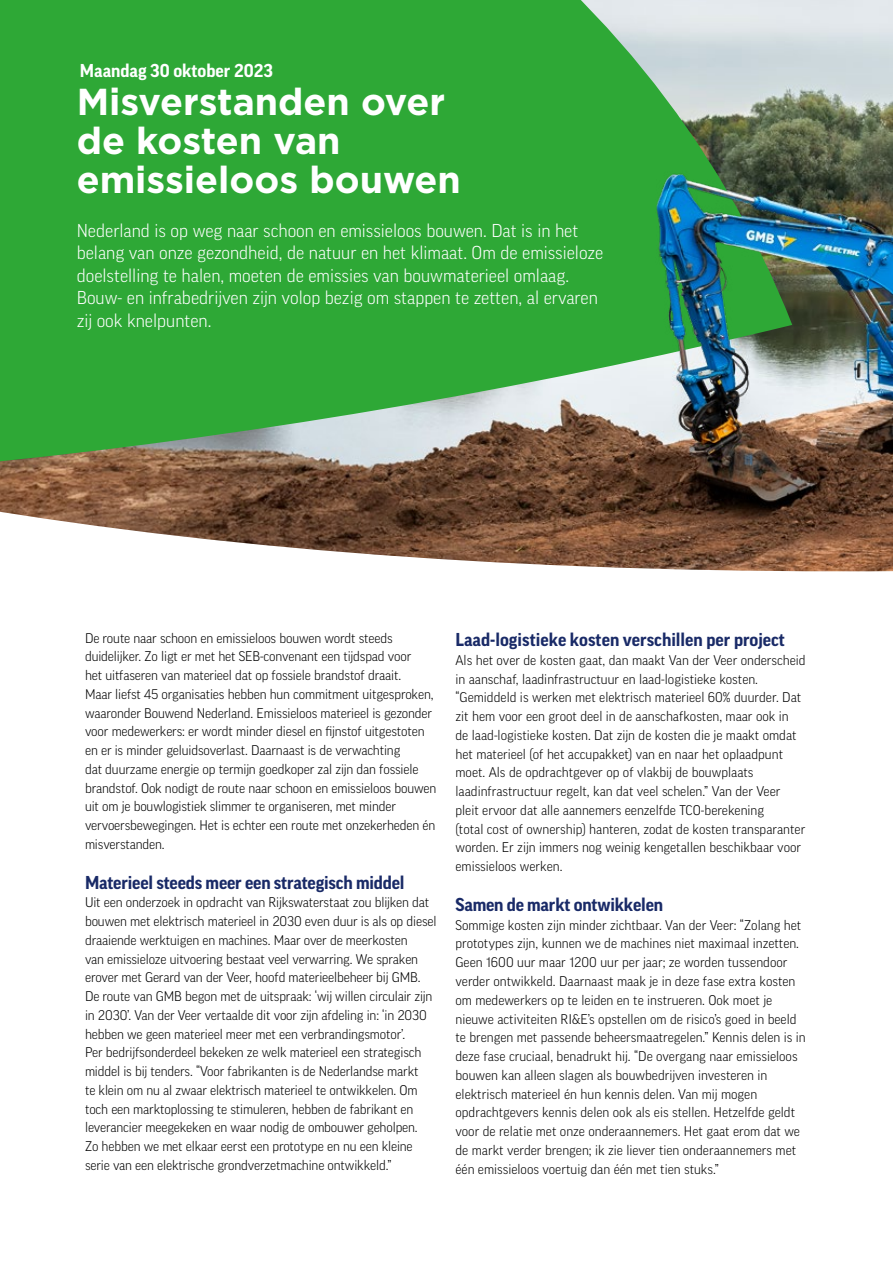
<style>
.page{position:relative;width:893px;height:1263px;background:#fff}
.page>*{position:absolute;margin:0;border:0;box-sizing:border-box;transform-origin:0 0}
.t1{font:700 37.5px/39px "Gotham";color:#fff}
.t2{font:300 18px/22.5px "Good Pro";color:#fff}
.t3{font:700 18px "Good Pro";letter-spacing:-.01em;color:#192a67}
.t4{font:700 18px "Good Pro";color:#fff}
.t5{font:300 13.5px/18.8px "Good Pro";letter-spacing:-.01em;color:#000}
</style>
<div class="page">
<svg style="left:792px;top:0;width:101px;height:572px;background:#d4ceca"></svg>
<svg style="left:0;top:0;width:792px;height:572px;background:#4fa34d"></svg>
<img style="left:484px;top:43px;width:409px;height:518px">
<h2 class="t4" style="left:80px;top:61px;width:194px">Maandag 30 oktober 2023</h2>
<h1 class="t1" style="left:77px;top:82px;width:385px">Misverstanden over de kosten van emissieloos bouwen</h1>
<p class="t2" style="left:77px;top:219px;width:528px">Nederland is op weg naar schoon en emissieloos bouwen. Dat is in het belang van onze gezondheid, de natuur en het klimaat. Om de emissieloze doelstelling te halen, moeten de emissies van bouwmaterieel omlaag.<br>Bouw- en infrabedrijven zijn volop bezig om stappen te zetten, al ervaren zij ook knelpunten.</p>
<p class="t5" style="left:85px;top:628px;width:353px">De route naar schoon en emissieloos bouwen wordt steeds duidelijker. Zo ligt er met het SEB-convenant een tijdspad voor<br>het uitfaseren van materieel dat op fossiele brandstof draait.<br>Maar liefst 45 organisaties hebben hun commitment uitgesproken, waaronder Bouwend Nederland. Emissieloos materieel is gezonder voor medewerkers: er wordt minder diesel en fijnstof uitgestoten en er is minder geluidsoverlast. Daarnaast is de verwachting<br>dat duurzame energie op termijn goedkoper zal zijn dan fossiele brandstof. Ook nodigt de route naar schoon en emissieloos bouwen uit om je bouwlogistiek slimmer te organiseren, met minder vervoersbewegingen. Het is echter een route met onzekerheden én misverstanden.</p>
<h2 class="t3" style="left:85px;top:872px;width:321px">Materieel steeds meer een strategisch middel</h2>
<p class="t5" style="left:85px;top:893px;width:353px">Uit een onderzoek in opdracht van Rijkswaterstaat zou blijken dat bouwen met elektrisch materieel in 2030 even duur is als op diesel draaiende werktuigen en machines. Maar over de meerkosten<br>van emissieloze uitvoering bestaat veel verwarring. We spraken erover met Gerard van der Veer, hoofd materieelbeheer bij GMB.<br>De route van GMB begon met de uitspraak: ‘wij willen circulair zijn in 2030’. Van der Veer vertaalde dit voor zijn afdeling in: ‘in 2030 hebben we geen materieel meer met een verbrandingsmotor’.<br>Per bedrijfsonderdeel bekeken ze welk materieel een strategisch middel is bij tenders. “Voor fabrikanten is de Nederlandse markt<br>te klein om nu al zwaar elektrisch materieel te ontwikkelen. Om toch een marktoplossing te stimuleren, hebben de fabrikant en leverancier meegekeken en waar nodig de ombouwer geholpen.<br>Zo hebben we met elkaar eerst een prototype en nu een kleine serie van een elektrische grondverzetmachine ontwikkeld.”</p>
<h2 class="t3" style="left:455px;top:630px;width:331px">Laad-logistieke kosten verschillen per project</h2>
<p class="t5" style="left:455px;top:651px;width:352px">Als het over de kosten gaat, dan maakt Van der Veer onderscheid in aanschaf, laadinfrastructuur en laad-logistieke kosten. “Gemiddeld is werken met elektrisch materieel 60% duurder. Dat zit hem voor een groot deel in de aanschafkosten, maar ook in<br>de laad-logistieke kosten. Dat zijn de kosten die je maakt omdat het materieel (of het accupakket) van en naar het oplaadpunt moet. Als de opdrachtgever op of vlakbij de bouwplaats laadinfrastructuur regelt, kan dat veel schelen.” Van der Veer pleit ervoor dat alle aannemers eenzelfde TCO-berekening<br>(total cost of ownership) hanteren, zodat de kosten transparanter worden. Er zijn immers nog weinig kengetallen beschikbaar voor emissieloos werken.</p>
<h2 class="t3" style="left:455px;top:894px;width:209px">Samen de markt ontwikkelen</h2>
<p class="t5" style="left:455px;top:915px;width:352px">Sommige kosten zijn minder zichtbaar. Van der Veer: “Zolang het prototypes zijn, kunnen we de machines niet maximaal inzetten.<br>Geen 1600 uur maar 1200 uur per jaar; ze worden tussendoor verder ontwikkeld. Daarnaast maak je in deze fase extra kosten om medewerkers op te leiden en te instrueren. Ook moet je nieuwe activiteiten RI&amp;E’s opstellen om de risico’s goed in beeld te brengen met passende beheersmaatregelen.” Kennis delen is in deze fase cruciaal, benadrukt hij. “De overgang naar emissieloos bouwen kan alleen slagen als bouwbedrijven investeren in elektrisch materieel én hun kennis delen. Van mij mogen opdrachtgevers kennis delen ook als eis stellen. Hetzelfde geldt voor de relatie met onze onderaannemers. Het gaat erom dat we de markt verder brengen; ik zie liever tien onderaannemers met één emissieloos voertuig dan één met tien stuks.”</p>
</div>
